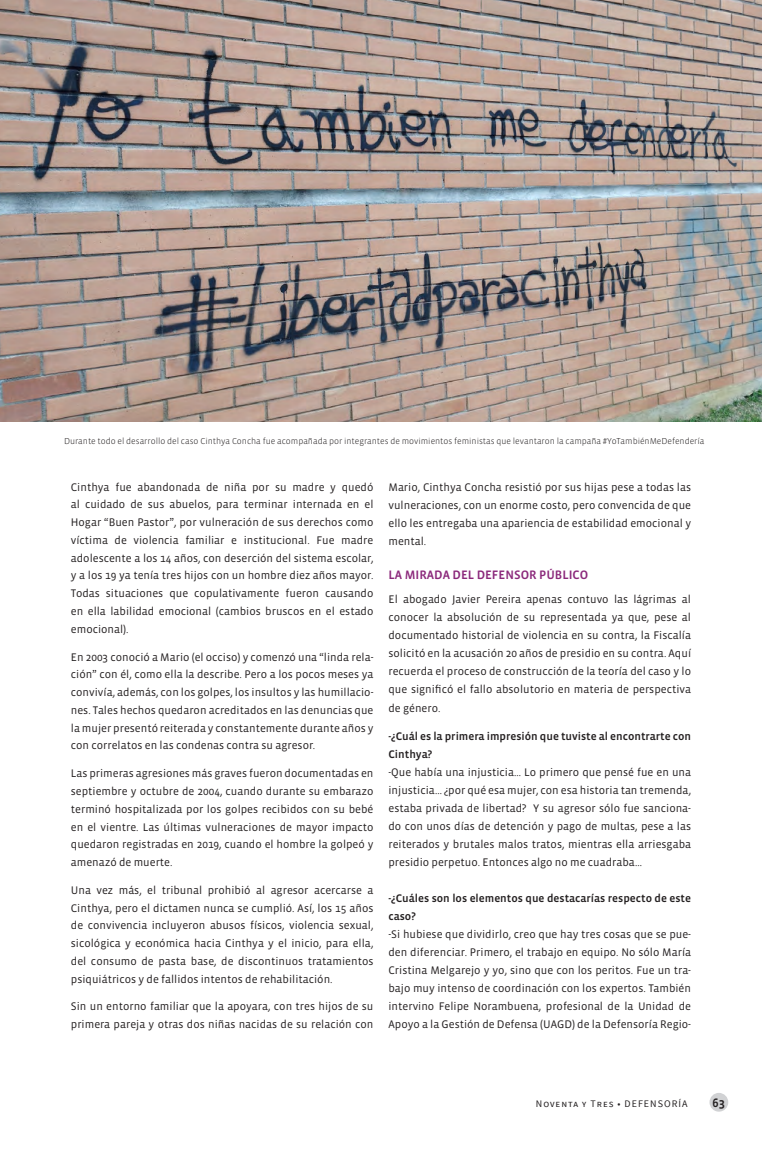
<style>
.page{position:relative;width:762px;height:1170px;background:#fff}
.page>*{position:absolute;margin:0;border:0;box-sizing:border-box;transform-origin:0 0}
.Normal__Web{font:12.5px "Vista Sans Med";color:#8b297b}
.t1{font:12.5px "Vista Sans Med";color:#231f20}
.t2{font:11.25px/17.8px "Vista Sans";color:#231f20;text-align:justify}
.t3{font:11.25px/18px "Vista Sans Med";color:#231f20}
.t4{font:10px "Source Sans Pro";letter-spacing:.1em;color:#231f20}
.t5{font:300 8.75px "Vista Sans";color:#231f20}
</style>
<div class="page">
<div style="left:709px;top:1092px;width:19px;height:19px;background:#d1d2d4;border-radius:50%"></div>
<img style="left:0;top:0;width:762px;height:421px">
<p class="t5" style="left:64px;top:437px;width:642px">Durante todo el desarrollo del caso Cinthya Concha fue acompañada por integrantes de movimientos feministas que levantaron la campaña #YoTambiénMeDefendería</p>
<p class="t2" style="left:71px;top:478px;width:304px">Cinthya fue abandonada de niña por su madre y quedó al cuidado de sus abuelos, para terminar internada en el Hogar “Buen Pastor”, por vulneración de sus derechos como víctima de violencia familiar e institucional. Fue madre adolescente a los 14 años, con deserción del sistema escolar, y a los 19 ya tenía tres hijos con un hombre diez años mayor.<br>Todas situaciones que copulativamente fueron causando en ella labilidad emocional (cambios bruscos en el estado emocional).</p>
<p class="t2" style="left:71px;top:648px;width:304px">En 2003 conoció a Mario (el occiso) y comenzó una “linda rela&shy;ción” con él, como ella la describe. Pero a los pocos meses ya convivía, además, con los golpes, los insultos y las humillacio&shy;nes. Tales hechos quedaron acreditados en las denuncias que la mujer presentó reiterada y constantemente durante años y con correlatos en las condenas contra su agresor.</p>
<p class="t2" style="left:71px;top:764px;width:304px">Las primeras agresiones más graves fueron documentadas en septiembre y octubre de 2004, cuando durante su embarazo terminó hospitalizada por los golpes recibidos con su bebé en el vientre. Las últimas vulneraciones de mayor impacto quedaron registradas en 2019, cuando el hombre la golpeó y amenazó de muerte.</p>
<p class="t2" style="left:71px;top:881px;width:304px">Una vez más, el tribunal prohibió al agresor acercarse a Cinthya, pero el dictamen nunca se cumplió. Así, los 15 años de convivencia incluyeron abusos físicos, violencia sexual, sicológica y económica hacia Cinthya y el inicio, para ella, del consumo de pasta base, de discontinuos tratamientos psiquiátricos y de fallidos intentos de rehabilitación.</p>
<p class="t2" style="left:71px;top:997px;width:304px">Sin un entorno familiar que la apoyara, con tres hijos de su primera pareja y otras dos niñas nacidas de su relación con</p>
<p class="t2" style="left:388px;top:478px;width:304px">Mario, Cinthya Concha resistió por sus hijas pese a todas las vulneraciones, con un enorme costo, pero convencida de que ello les entregaba una apariencia de estabilidad emocional y mental.</p>
<p class="Normal__Web" style="left:388px;top:568px;width:201px">LA MIRADA DEL DEFENSOR PÚBLICO</p>
<p class="t2" style="left:388px;top:590px;width:304px">El abogado Javier Pereira apenas contuvo las lágrimas al conocer la absolución de su representada ya que, pese al documentado historial de violencia en su contra, la Fiscalía solicitó en la acusación 20 años de presidio en su contra. Aquí recuerda el proceso de construcción de la teoría del caso y lo que significó el fallo absolutorio en materia de perspectiva de género.</p>
<p class="t3" style="left:388px;top:727px;width:304px">-¿Cuál es la primera impresión que tuviste al encontrarte con<br>Cinthya?</p>
<p class="t2" style="left:388px;top:763px;width:304px">-Que había una injusticia… Lo primero que pensé fue en una injusticia… ¿por qué esa mujer, con esa historia tan tremenda, estaba privada de libertad? Y su agresor sólo fue sanciona&shy;do con unos días de detención y pago de multas, pese a las reiterados y brutales malos tratos, mientras ella arriesgaba presidio perpetuo. Entonces algo no me cuadraba…</p>
<p class="t3" style="left:388px;top:889px;width:304px">-¿Cuáles son los elementos que destacarías respecto de este caso?</p>
<p class="t2" style="left:388px;top:925px;width:304px">-Si hubiese que dividirlo, creo que hay tres cosas que se pue&shy;den diferenciar. Primero, el trabajo en equipo. No sólo María Cristina Melgarejo y yo, sino que con los peritos. Fue un tra&shy;bajo muy intenso de coordinación con los expertos. También intervino Felipe Norambuena, profesional de la Unidad de Apoyo a la Gestión de Defensa (UAGD) de la Defensoría Regio-</p>
<p class="t4" style="left:536px;top:1096px;width:153px">Noventa y Tres • DEFENSORÍA</p>
<p class="t1" style="left:712px;top:1095px;width:14px">63</p>
</div>
